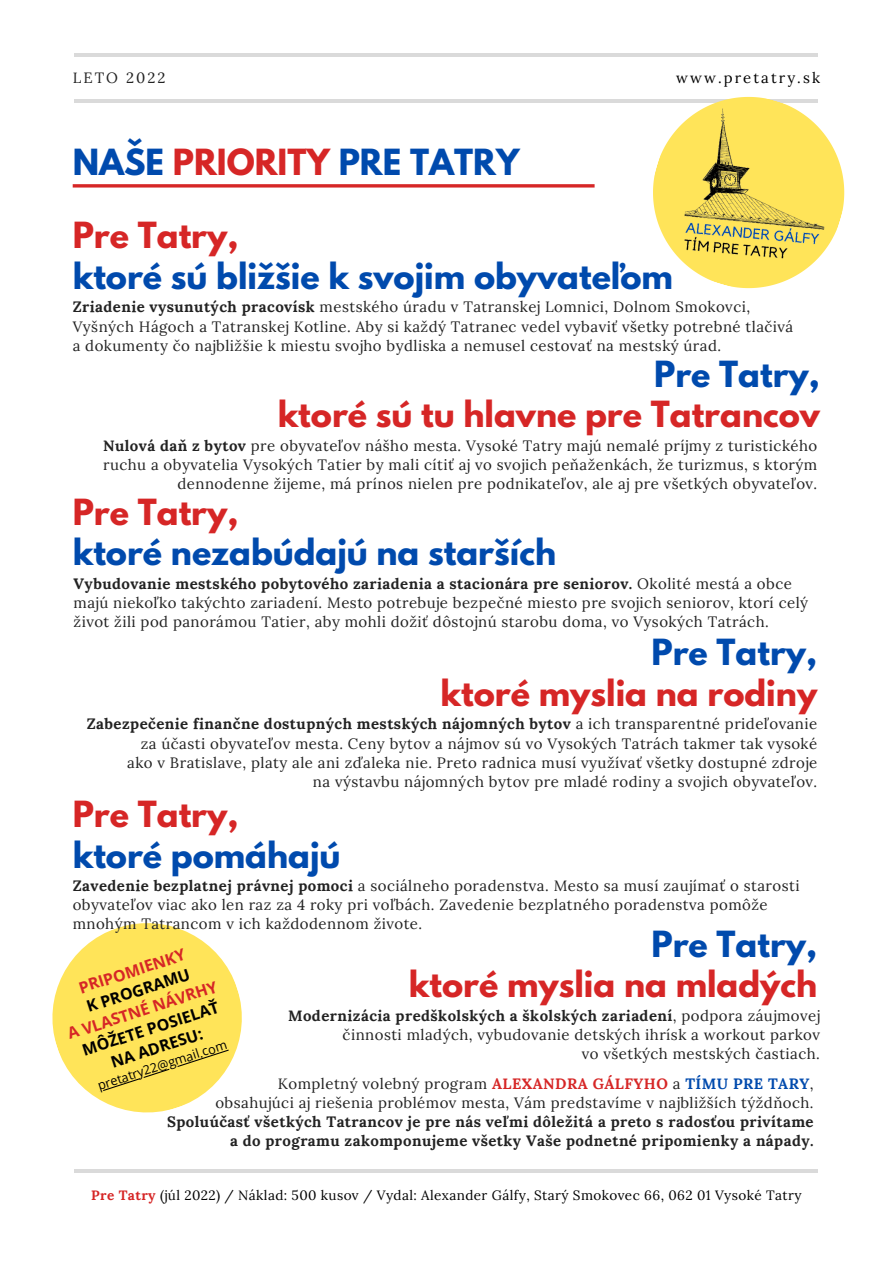
<style>
.page{position:relative;width:893px;height:1264px;background:#fff}
.page>*{position:absolute;margin:0;border:0;box-sizing:border-box;transform-origin:0 0}
.t1{font:700 31.95px "League Spartan";color:#004aad}
.t2{font:700 31.95px "League Spartan";color:#d62626}
.t3{font:700 15.9px/20.1px "Open Sans";color:#000;text-align:center}
.t4{font:700 15.9px "Open Sans";color:#d62626}
.t5{font:15px/19px "Lora";letter-spacing:.03em;color:#222;text-align:right}
.t6{font:700 15px/19px "Lora";letter-spacing:.03em;color:#222;text-align:right}
.t7{font:14.85px "Lora";letter-spacing:.14em;color:#000}
.t8{font:14.85px "Lora";letter-spacing:.14em;color:#222}
.t9{font:13.5px "Lora";letter-spacing:.03em;color:#000}
.t10{font:12.75px "Open Sans";color:#000}
.s1{color:#d62626}
.s2{font-weight:700}
.s3{font-weight:700;color:#d62626}
.s4{font-weight:700;color:#004aad}
</style>
<div class="page">
<hr style="left:74px;top:99px;width:743px;height:3px;background:#000">
<hr style="left:74px;top:53px;width:743px;height:4px;background:#dadada">
<hr style="left:74px;top:1169px;width:743px;height:4px;background:#dadada">
<svg style="left:629px;top:96px;width:216px;height:193px"></svg>
<img style="left:671px;top:99px;width:167px;height:173px">
<svg style="left:52px;top:923px;width:190px;height:190px;fill:#ffe459"></svg>
<svg style="left:100px;top:1049px;width:129px;height:43px;background:#f9e05f"></svg>
<hr style="left:73px;top:184px;width:521px;height:3px;background:#d62626">
<p class="t8" style="left:73px;top:68px;width:94px">LETO 2022</p>
<h1 class="t1" style="left:73px;top:146px;width:448px">NAŠE <span class="s1">PRIORITY</span> PRE TATRY</h1>
<p class="t7" style="left:676px;top:68px;width:145px">www.pretatry.sk</p>
<h1 class="t2" style="left:73px;top:220px;width:167px">Pre Tatry,</h1>
<h1 class="t1" style="left:73px;top:260px;width:601px">ktoré sú bližšie k svojim obyvateľom</h1>
<p class="t5" style="left:73px;top:297px;width:722px;text-align:left"><span class="s2">Zriadenie vysunutých pracovísk</span> mestského úradu v Tatranskej Lomnici, Dolnom Smokovci,<br>Vyšných Hágoch a Tatranskej Kotline. Aby si každý Tatranec vedel vybaviť všetky potrebné tlačivá a dokumenty čo najbližšie k miestu svojho bydliska a nemusel cestovať na mestský úrad.</p>
<h1 class="t1" style="left:654px;top:358px;width:167px">Pre Tatry,</h1>
<h1 class="t2" style="left:277px;top:398px;width:544px">ktoré sú tu hlavne pre Tatrancov</h1>
<p class="t5" style="left:103px;top:435px;width:715px"><span class="s2">Nulová daň z bytov</span> pre obyvateľov nášho mesta. Vysoké Tatry majú nemalé príjmy z turistického ruchu a obyvatelia Vysokých Tatier by mali cítiť aj vo svojich peňaženkách, že turizmus, s ktorým dennodenne žijeme, má prínos nielen pre podnikateľov, ale aj pre všetkých obyvateľov.</p>
<h1 class="t2" style="left:73px;top:496px;width:167px">Pre Tatry,</h1>
<h1 class="t1" style="left:73px;top:536px;width:485px">ktoré nezabúdajú na starších</h1>
<p class="t5" style="left:74px;top:573px;width:736px;text-align:left"><span class="s2">Vybudovanie mestského pobytového zariadenia a stacionára pre seniorov.</span> Okolité mestá a obce majú niekoľko takýchto zariadení. Mesto potrebuje bezpečné miesto pre svojich seniorov, ktorí celý život žili pod panorámou Tatier, aby mohli dožiť dôstojnú starobu doma, vo Vysokých Tatrách.</p>
<h1 class="t1" style="left:651px;top:636px;width:167px">Pre Tatry,</h1>
<h1 class="t2" style="left:440px;top:677px;width:378px">ktoré myslia na rodiny</h1>
<p class="t5" style="left:87px;top:714px;width:732px"><span class="s2">Zabezpečenie finančne dostupných mestských nájomných bytov</span> a ich transparentné prideľovanie za účasti obyvateľov mesta. Ceny bytov a nájmov sú vo Vysokých Tatrách takmer tak vysoké<br>ako v Bratislave, platy ale ani zďaleka nie. Preto radnica musí využívať všetky dostupné zdroje<br>na výstavbu nájomných bytov pre mladé rodiny a svojich obyvateľov.</p>
<h1 class="t2" style="left:73px;top:798px;width:167px">Pre Tatry,</h1>
<h1 class="t1" style="left:73px;top:839px;width:269px">ktoré pomáhajú</h1>
<p class="t5" style="left:73px;top:876px;width:728px;text-align:left"><span class="s2">Zavedenie bezplatnej právnej pomoci</span> a sociálneho poradenstva. Mesto sa musí zaujímať o starosti obyvateľov viac ako len raz za 4 roky pri voľbách. Zavedenie bezplatného poradenstva pomôže mnohým Tatrancom v ich každodennom živote.</p>
<h1 class="t1" style="left:651px;top:927px;width:167px">Pre Tatry,</h1>
<h1 class="t2" style="left:409px;top:968px;width:410px">ktoré myslia na mladých</h1>
<p class="t5" style="left:288px;top:1005px;width:533px"><span class="s2">Modernizácia predškolských a školských zariadení</span>, podpora záujmovej činnosti mladých, vybudovanie detských ihrísk a workout parkov<br>vo všetkých mestských častiach.</p>
<p class="t5" style="left:215px;top:1073px;width:599px">Kompletný volebný program <span class="s3">ALEXANDRA GÁLFYHO</span> a <span class="s4">TÍMU PRE TARY</span>, obsahujúci aj riešenia problémov mesta, Vám predstavíme v najbližších týždňoch.</p>
<p class="t6" style="left:167px;top:1112px;width:648px">Spoluúčasť všetkých Tatrancov je pre nás veľmi dôležitá a preto s radosťou privítame a do programu zakomponujeme všetky Vaše podnetné pripomienky a nápady.</p>
<p class="t4" style="left:76px;top:977px;width:112px;rotate:-18deg">PRIPOMIENKY</p>
<p class="t3" style="left:84px;top:996px;width:109px;rotate:-18deg">K PROGRAMU</p>
<p class="t4" style="left:65px;top:1023px;width:157px;rotate:-18deg">A VLASTNÉ NÁVRHY</p>
<p class="t3" style="left:79px;top:1040px;width:144px;rotate:-18deg">MÔŽETE POSIELAŤ<br>NA ADRESU:</p>
<p class="t10" style="left:95px;top:1077px;width:136px;rotate:-18deg">pretatry22@gmail.com</p>
<p class="t9" style="left:91px;top:1186px;width:711px"><span class="s3">Pre Tatry</span> (júl 2022) / Náklad: 500 kusov / Vydal: Alexander Gálfy, Starý Smokovec 66, 062 01 Vysoké Tatry</p>
</div>
